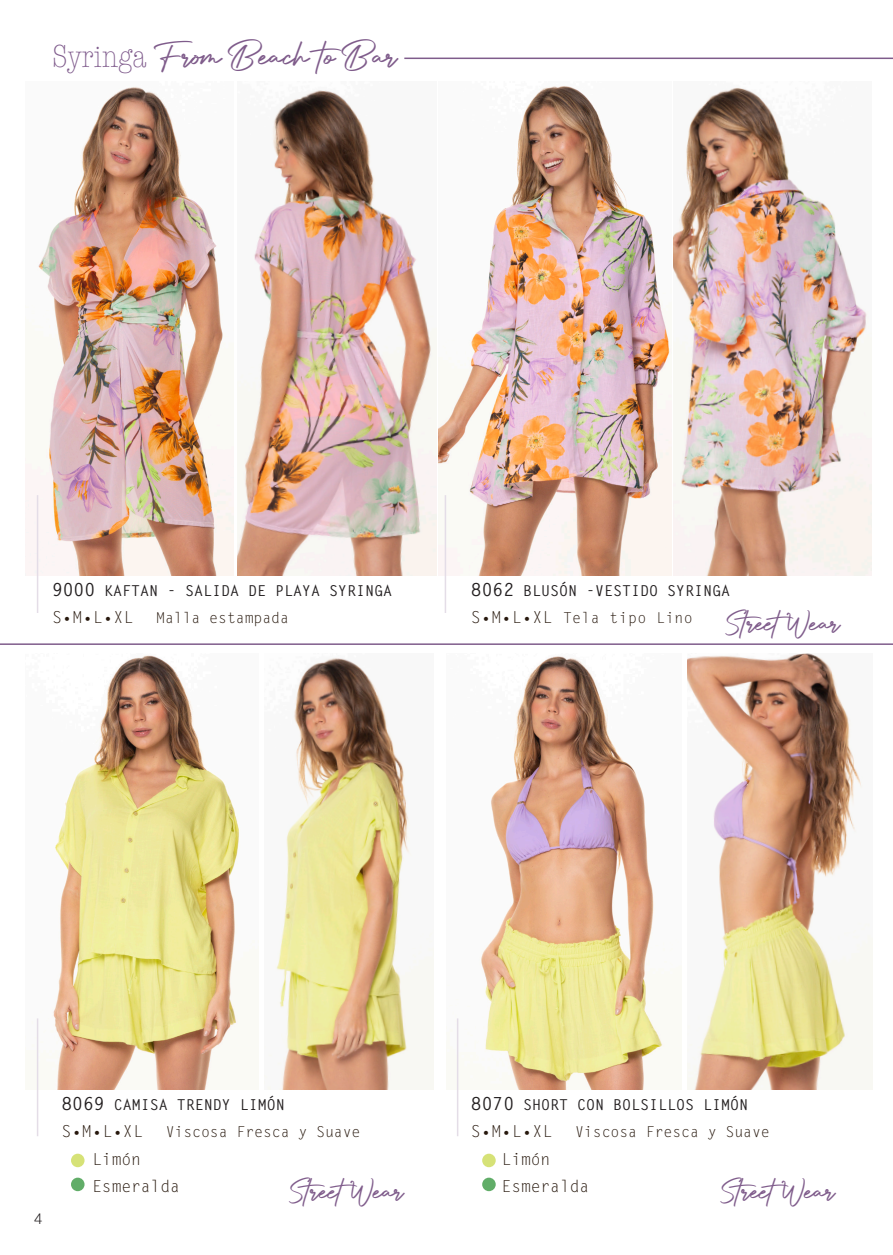
<style>
.page{position:relative;width:893px;height:1255px;background:#fff}
.page>*{position:absolute;margin:0;border:0;box-sizing:border-box;transform-origin:0 0}
.t1{font:42px "Authentic Signature";color:#7f5c8b}
.t2{font:36px "Authentic Signature";color:#7f5c8b}
.t3{font:300 condensed 33px "American Typewriter";color:#7f5b8c}
.TEXTO_GRIS{font:16.5px "Letter Gothic Std";letter-spacing:-.01em;color:#27180d}
.t4{font:700 15px "Letter Gothic Std";color:#231f20}
.TEXTO_GRIS-2{font:15px "Letter Gothic Std";letter-spacing:-.01em;color:#27180d}
.TEXTO_GRIS-3{font:15px "Letter Gothic Std";letter-spacing:.02em;color:#27180d}
.t5{font:300 15px "Helvetica Neue";color:#231f20}
.s1{font-size:18px}
.s2{font-size:16.5px}
</style>
<div class="page">
<hr style="left:0;top:643px;width:893px;height:2px;background:#7f5c8b">
<img style="left:36px;top:87px;width:197px;height:488px">
<img style="left:237px;top:90px;width:200px;height:485px">
<img style="left:439px;top:86px;width:232px;height:489px">
<img style="left:674px;top:87px;width:197px;height:488px">
<img style="left:688px;top:653px;width:184px;height:436px">
<img style="left:36px;top:655px;width:203px;height:434px">
<img style="left:264px;top:658px;width:170px;height:431px">
<img style="left:456px;top:656px;width:209px;height:433px">
<hr style="left:404px;top:58px;width:489px;height:1px;background:#7f5c8b">
<div style="left:71px;top:1153px;width:14px;height:14px;background:#d6e277;border-radius:50%"></div>
<div style="left:71px;top:1177px;width:14px;height:14px;background:#61ad68;border-radius:50%"></div>
<div style="left:482px;top:1153px;width:14px;height:14px;background:#d6e277;border-radius:50%"></div>
<div style="left:482px;top:1177px;width:14px;height:14px;background:#61ad68;border-radius:50%"></div>
<hr style="left:37px;top:495px;width:1px;height:118px;background:#e4dde7">
<hr style="left:445px;top:495px;width:1px;height:118px;background:#e4dde7">
<hr style="left:37px;top:1018px;width:1px;height:118px;background:#e4dde7">
<hr style="left:457px;top:1018px;width:1px;height:118px;background:#e4dde7">
<p class="t3" style="left:52px;top:34px;width:96px">Syringa</p>
<p class="t1" style="left:160px;top:33px;width:238px">From Beach to Bar</p>
<p class="t4" style="left:52px;top:581px;width:342px"><span class="s1">9000</span> KAFTAN - SALIDA DE PLAYA SYRINGA</p>
<p class="TEXTO_GRIS" style="left:52px;top:608px;width:83px">S•M•L•XL</p>
<p class="TEXTO_GRIS-2" style="left:156px;top:609px;width:134px">Malla estampada</p>
<p class="t4" style="left:471px;top:581px;width:261px"><span class="s1">8062</span> BLUSÓN -VESTIDO SYRINGA</p>
<p class="TEXTO_GRIS-3" style="left:471px;top:609px;width:223px"><span class="s2">S•M•L•XL</span> Tela tipo Lino</p>
<p class="t2" style="left:727px;top:603px;width:114px">StreetWear</p>
<p class="t5" style="left:34px;top:1206px;width:10px">4</p>
<p class="t4" style="left:62px;top:1095px;width:225px"><span class="s1">8069</span> CAMISA TRENDY LIMÓN</p>
<p class="TEXTO_GRIS" style="left:62px;top:1122px;width:83px">S•M•L•XL</p>
<p class="TEXTO_GRIS-2" style="left:166px;top:1123px;width:196px">Viscosa Fresca y Suave</p>
<p class="TEXTO_GRIS" style="left:92px;top:1149px;width:50px">Limón</p>
<p class="TEXTO_GRIS" style="left:92px;top:1176px;width:89px">Esmeralda</p>
<p class="t4" style="left:471px;top:1095px;width:279px"><span class="s1">8070</span> SHORT CON BOLSILLOS LIMÓN</p>
<p class="TEXTO_GRIS" style="left:471px;top:1122px;width:83px">S•M•L•XL</p>
<p class="TEXTO_GRIS-2" style="left:575px;top:1123px;width:196px">Viscosa Fresca y Suave</p>
<p class="TEXTO_GRIS" style="left:502px;top:1149px;width:50px">Limón</p>
<p class="TEXTO_GRIS" style="left:502px;top:1176px;width:89px">Esmeralda</p>
<p class="t2" style="left:290px;top:1170px;width:114px">StreetWear</p>
<p class="t2" style="left:722px;top:1170px;width:114px">StreetWear</p>
</div>
